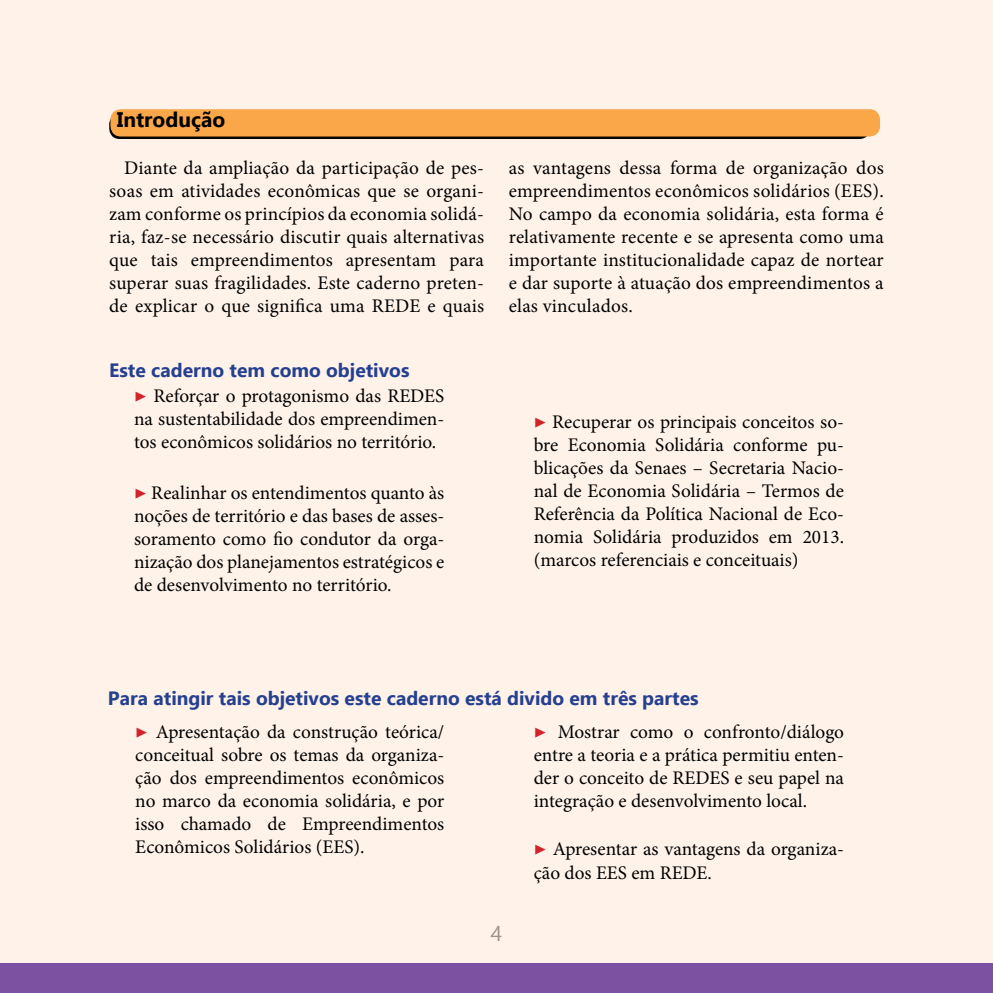
<style>
.page{position:relative;width:993px;height:993px;background:#fff}
.page>*{position:absolute;margin:0;border:0;box-sizing:border-box;transform-origin:0 0}
.t1{font:700 21px "Ebrima";color:#000}
.t2{font:21px "Ebrima";color:#939598}
.t3{font:19.25px/23.1px "Minion Pro";color:#000;text-align:justify}
.t4{font:700 19.25px "Ebrima";color:#25408f}
.s1{font-size:21px;color:#d2232a}
</style>
<div class="page">
<div style="left:0;top:0;width:992px;height:992px;background:#fef2e9"></div>
<div style="left:0;top:962px;width:992px;height:30px;background:#7c51a1"></div>
<div style="left:109px;top:114px;width:760px;height:25px;background:linear-gradient(to right,#805525,#895b28);border-radius:10px"></div>
<div style="left:110px;top:109px;width:769px;height:27px;background:#faa74a;border-radius:10px"></div>
<p class="t1" style="left:117px;top:104px;width:110px">Introdução</p>
<p class="t3" style="left:109px;top:156px;width:376px;text-indent:15px">Diante da ampliação da participação de pes&shy;soas em atividades econômicas que se organi&shy;zam conforme os princípios da economia solidá&shy;ria, faz-se necessário discutir quais alternativas que tais empreendimentos apresentam para superar suas fragilidades. Este caderno preten&shy;de explicar o que significa uma REDE e quais</p>
<p class="t4" style="left:109px;top:355px;width:301px">Este caderno tem como objetivos</p>
<p class="t3" style="left:134px;top:384px;width:312px"><span class="s1">▶</span> Reforçar o protagonismo das REDES na sustentabilidade dos empreendimen&shy;tos econômicos solidários no território.</p>
<p class="t3" style="left:134px;top:481px;width:312px"><span class="s1">▶</span> Realinhar os entendimentos quanto às noções de território e das bases de asses&shy;soramento como fio condutor da orga&shy;nização dos planejamentos estratégicos e de desenvolvimento no território.</p>
<p class="t3" style="left:508px;top:156px;width:376px">as vantagens dessa forma de organização dos empreendimentos econômicos solidários (EES).<br>No campo da economia solidária, esta forma é relativamente recente e se apresenta como uma importante institucionalidade capaz de nortear e dar suporte à atuação dos empreendimentos a elas vinculados.</p>
<p class="t3" style="left:533px;top:410px;width:312px"><span class="s1">▶</span> Recuperar os principais conceitos so&shy;bre Economia Solidária conforme pu&shy;blicações da Senaes – Secretaria Nacio&shy;nal de Economia Solidária – Termos de Referência da Política Nacional de Eco&shy;nomia Solidária produzidos em 2013. (marcos referenciais e conceituais)</p>
<p class="t4" style="left:108px;top:683px;width:592px">Para atingir tais objetivos este caderno está divido em três partes</p>
<p class="t3" style="left:533px;top:720px;width:312px"><span class="s1">▶</span> Mostrar como o confronto/diálogo entre a teoria e a prática permitiu enten&shy;der o conceito de REDES e seu papel na integração e desenvolvimento local.</p>
<p class="t3" style="left:533px;top:837px;width:312px"><span class="s1">▶</span> Apresentar as vantagens da organiza&shy;ção dos EES em REDE.</p>
<p class="t3" style="left:135px;top:720px;width:310px"><span class="s1">▶</span> Apresentação da construção teórica/ conceitual sobre os temas da organiza&shy;ção dos empreendimentos econômicos no marco da economia solidária, e por isso chamado de Empreendimentos Econômicos Solidários (EES).</p>
<p class="t2" style="left:490px;top:918px;width:13px">4</p>
</div>
